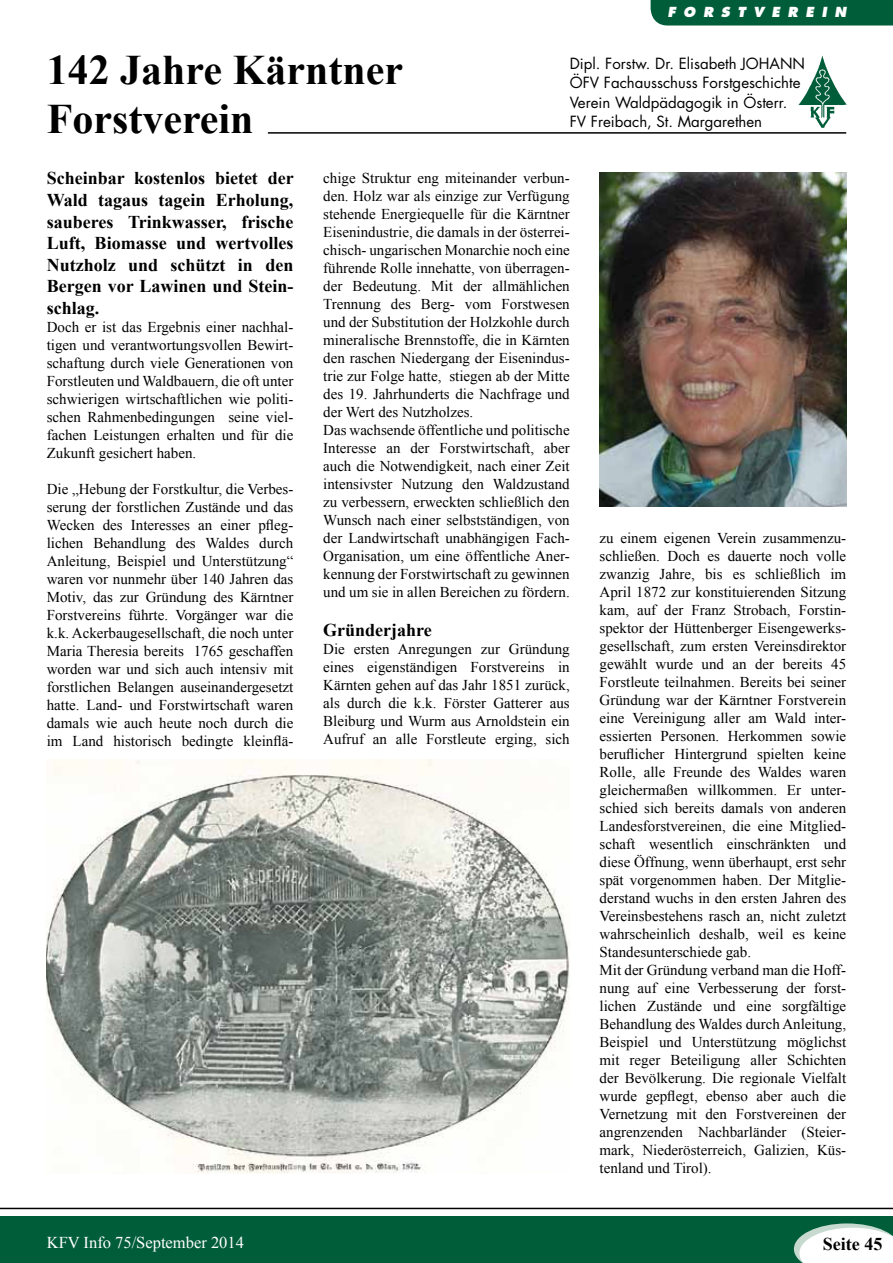
<style>
.page{position:relative;width:893px;height:1263px;background:#fff}
.page>*{position:absolute;margin:0;border:0;box-sizing:border-box;transform-origin:0 0}
.t1{font:700 42px/49.5px "Times New Roman";color:#000}
.t2{font:700 18px/21.6px "Times New Roman";color:#000;text-align:justify}
.t3{font:16.5px "Times New Roman";color:#fff}
.t4{font:15px/18px "Times New Roman";color:#000;text-align:justify}
.t5{font:15px/19.5px "Futura";color:#000}
.t6{font:italic 800 13.5px "Futura";letter-spacing:.56em;color:#fff}
</style>
<div class="page">
<div style="left:0;top:1216px;width:893px;height:47px;background:#005d3a"></div>
<hr style="left:0;top:1208px;width:893px;height:1px;background:#000">
<svg style="left:794px;top:1223px;width:99px;height:40px;background:#d4e3dd"></svg>
<div style="left:651px;top:0;width:242px;height:26px;background:#005d3a"></div>
<hr style="left:268px;top:132px;width:578px;height:2px;background:#000">
<img style="left:798px;top:55px;width:49px;height:73px">
<img style="left:600px;top:172px;width:246px;height:335px">
<img style="left:47px;top:760px;width:523px;height:414px">
<p class="t6" style="left:668px;top:3px;width:180px">FORSTVEREIN</p>
<h1 class="t1" style="left:47px;top:44px;width:358px">142 Jahre Kärntner<br>Forstverein</h1>
<p class="t5" style="left:570px;top:54px;width:237px">Dipl. Forstw. Dr. Elisabeth JOHANN ÖFV Fachausschuss Forstgeschichte Verein Waldpädagogik in Österr.<br>FV Freibach, St. Margarethen</p>
<p class="t2" style="left:47px;top:167px;width:248px">Scheinbar kostenlos bietet der Wald tagaus tagein Erholung, sauberes Trinkwasser, frische Luft, Biomasse und wertvolles Nutzholz und schützt in den Bergen vor Lawinen und Stein&shy;schlag.</p>
<p class="t4" style="left:47px;top:318px;width:248px">Doch er ist das Ergebnis einer nachhal&shy;tigen und verantwortungsvollen Bewirt&shy;schaftung durch viele Generationen von Forstleuten und Waldbauern, die oft unter schwierigen wirtschaftlichen wie politi&shy;schen Rahmenbedingungen seine viel&shy;fachen Leistungen erhalten und für die Zukunft gesichert haben.</p>
<p class="t4" style="left:47px;top:480px;width:248px">Die „Hebung der Forstkultur, die Verbes&shy;serung der forstlichen Zustände und das Wecken des Interesses an einer pfleg&shy;lichen Behandlung des Waldes durch Anleitung, Beispiel und Unterstützung“ waren vor nunmehr über 140 Jahren das Motiv, das zur Gründung des Kärntner Forstvereins führte. Vorgänger war die k.k. Ackerbaugesellschaft, die noch unter Maria Theresia bereits 1765 geschaffen worden war und sich auch intensiv mit forstlichen Belangen auseinandergesetzt hatte. Land- und Forstwirtschaft waren damals wie auch heute noch durch die im Land historisch bedingte kleinflä-</p>
<p class="t4" style="left:323px;top:168px;width:248px;text-align:left">chige Struktur eng miteinander verbun&shy;den. Holz war als einzige zur Verfügung stehende Energiequelle für die Kärntner Eisenindustrie, die damals in der österrei&shy;chisch- ungarischen Monarchie noch eine führende Rolle innehatte, von überragen&shy;der Bedeutung. Mit der allmählichen Trennung des Berg- vom Forstwesen und der Substitution der Holzkohle durch mineralische Brennstoffe, die in Kärnten den raschen Niedergang der Eisenindus&shy;trie zur Folge hatte, stiegen ab der Mitte des 19. Jahrhunderts die Nachfrage und der Wert des Nutzholzes.<br>Das wachsende öffentliche und politische Interesse an der Forstwirtschaft, aber auch die Notwendigkeit, nach einer Zeit intensivster Nutzung den Waldzustand zu verbessern, erweckten schließlich den Wunsch nach einer selbstständigen, von der Landwirtschaft unabhängigen Fach-Organisation, um eine öffentliche Aner&shy;kennung der Forstwirtschaft zu gewinnen und um sie in allen Bereichen zu fördern.</p>
<p class="t2" style="left:323px;top:619px;width:110px">Gründerjahre</p>
<p class="t4" style="left:323px;top:640px;width:248px">Die ersten Anregungen zur Gründung eines eigenständigen Forstvereins in Kärnten gehen auf das Jahr 1851 zurück, als durch die k.k. Förster Gatterer aus Bleiburg und Wurm aus Arnoldstein ein Aufruf an alle Forstleute erging, sich</p>
<p class="t4" style="left:600px;top:529px;width:248px;text-align:left">zu einem eigenen Verein zusammenzu&shy;schließen. Doch es dauerte noch volle zwanzig Jahre, bis es schließlich im April 1872 zur konstituierenden Sitzung kam, auf der Franz Strobach, Forstin&shy;spektor der Hüttenberger Eisengewerks&shy;gesellschaft, zum ersten Vereinsdirektor gewählt wurde und an der bereits 45<br>Forstleute teilnahmen. Bereits bei seiner Gründung war der Kärntner Forstverein eine Vereinigung aller am Wald inter&shy;essierten Personen. Herkommen sowie beruflicher Hintergrund spielten keine Rolle, alle Freunde des Waldes waren gleichermaßen willkommen. Er unter&shy;schied sich bereits damals von anderen Landesforstvereinen, die eine Mitglied&shy;schaft wesentlich einschränkten und diese Öffnung, wenn überhaupt, erst sehr spät vorgenommen haben. Der Mitglie&shy;derstand wuchs in den ersten Jahren des Vereinsbestehens rasch an, nicht zuletzt wahrscheinlich deshalb, weil es keine Standesunterschiede gab.<br>Mit der Gründung verband man die Hoff&shy;nung auf eine Verbesserung der forst&shy;lichen Zustände und eine sorgfältige Behandlung des Waldes durch Anleitung, Beispiel und Unterstützung möglichst mit reger Beteiligung aller Schichten der Bevölkerung. Die regionale Vielfalt wurde gepflegt, ebenso aber auch die Vernetzung mit den Forstvereinen der angrenzenden Nachbarländer (Steier&shy;mark, Niederösterreich, Galizien, Küs&shy;tenland und Tirol).</p>
<p class="t3" style="left:47px;top:1231px;width:199px">KFV Info 75/September 2014</p>
<p class="t2" style="left:823px;top:1232px;width:61px">Seite 45</p>
</div>
